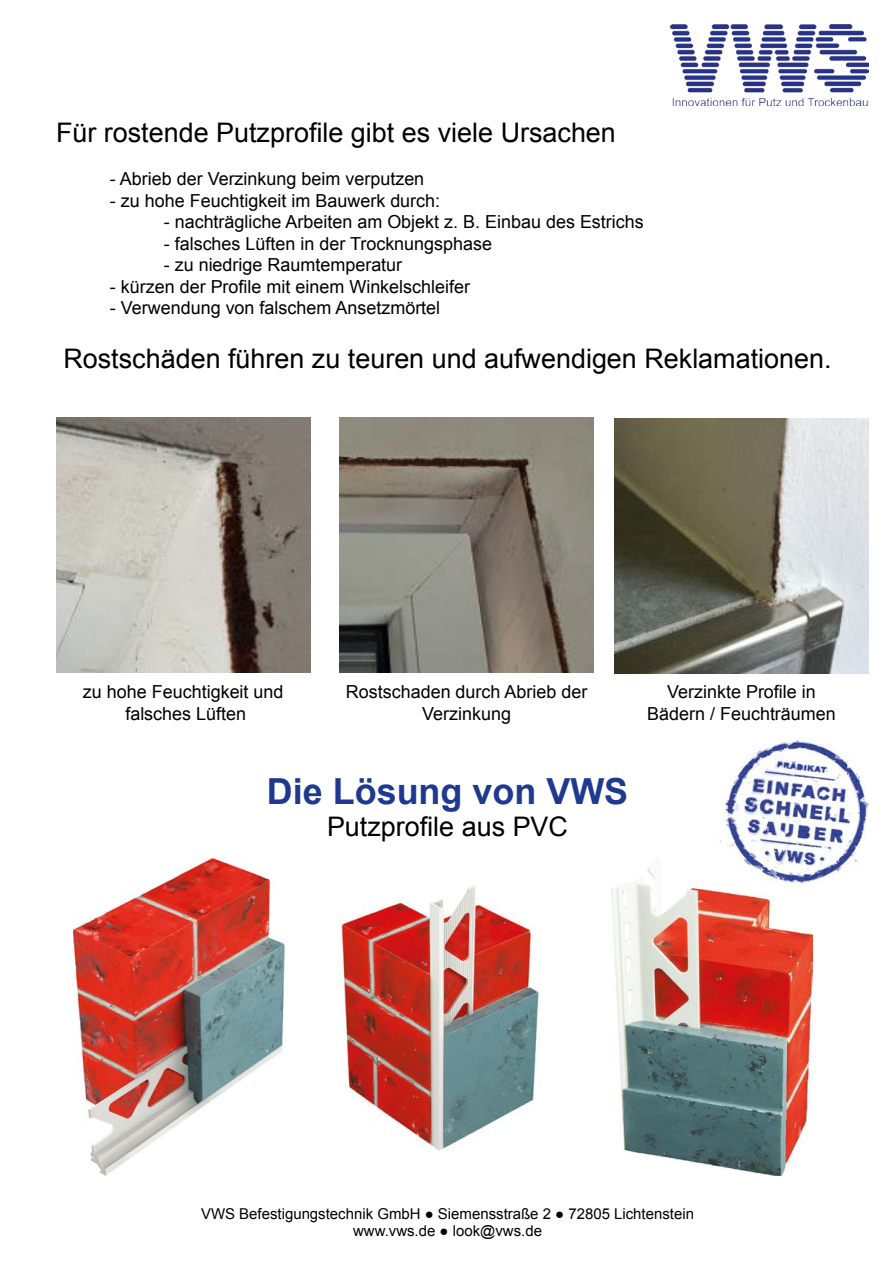
<style>
.page{position:relative;width:893px;height:1263px;background:#fff}
.page>*{position:absolute;margin:0;border:0;box-sizing:border-box;transform-origin:0 0}
.t1{font:700 35.85px "Arial";color:#1e398f}
.t2{font:27px "Arial";color:#000}
.t3{font:18px/21.6px "Arial";color:#000;text-align:center}
.t4{font:15px/18px "Arial";color:#000;text-align:center}
</style>
<div class="page">
<img style="left:339px;top:418px;width:255px;height:254px">
<img style="left:614px;top:419px;width:255px;height:254px">
<img style="left:56px;top:418px;width:255px;height:254px">
<img style="left:670px;top:25px;width:199px;height:80px">
<img style="left:611px;top:868px;width:202px;height:308px">
<img style="left:339px;top:886px;width:200px;height:265px">
<img style="left:73px;top:858px;width:212px;height:318px">
<img style="left:716px;top:739px;width:154px;height:147px">
<h2 class="t2" style="left:56px;top:114px;width:561px">Für rostende Putzprofile gibt es viele Ursachen</h2>
<p class="t3" style="left:110px;top:168px;width:316px">- Abrieb der Verzinkung beim verputzen</p>
<p class="t3" style="left:110px;top:189px;width:332px">- zu hohe Feuchtigkeit im Bauwerk durch:</p>
<p class="t3" style="left:164px;top:211px;width:482px">- nachträgliche Arbeiten am Objekt z. B. Einbau des Estrichs</p>
<p class="t3" style="left:164px;top:233px;width:330px">- falsches Lüften in der Trocknungsphase</p>
<p class="t3" style="left:164px;top:254px;width:240px">- zu niedrige Raumtemperatur</p>
<p class="t3" style="left:110px;top:276px;width:362px">- kürzen der Profile mit einem Winkelschleifer</p>
<p class="t3" style="left:110px;top:297px;width:332px">- Verwendung von falschem Ansetzmörtel</p>
<h2 class="t2" style="left:63px;top:340px;width:770px">Rostschäden führen zu teuren und aufwendigen Reklamationen.</h2>
<p class="t3" style="left:83px;top:681px;width:202px">zu hohe Feuchtigkeit und falsches Lüften</p>
<p class="t3" style="left:346px;top:681px;width:243px">Rostschaden durch Abrieb der<br>Verzinkung</p>
<h1 class="t1" style="left:267px;top:766px;width:363px">Die Lösung von VWS</h1>
<h2 class="t2" style="left:327px;top:808px;width:243px">Putzprofile aus PVC</h2>
<p class="t3" style="left:647px;top:681px;width:190px">Verzinkte Profile in<br>Bädern / Feuchträumen</p>
<p class="t4" style="left:201px;top:1204px;width:494px">VWS Befestigungstechnik GmbH ● Siemensstraße 2 ● 72805 Lichtenstein www.vws.de ● look@vws.de</p>
</div>
